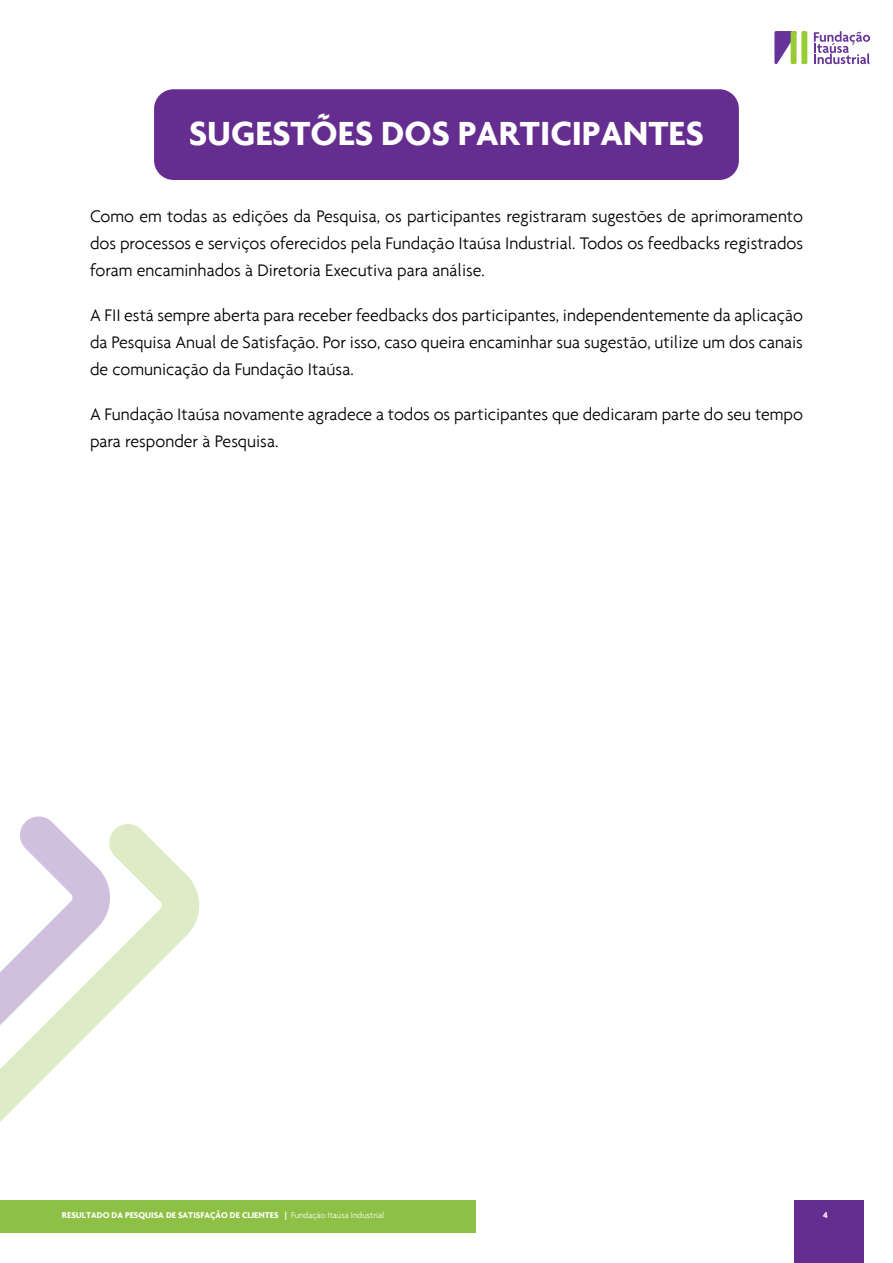
<style>
.page{position:relative;width:893px;height:1263px;background:#fff}
.page>*{position:absolute;margin:0;border:0;box-sizing:border-box;transform-origin:0 0}
.t1{font:700 36px "Agenda";color:#fff}
.t2{font:300 18px/27px "Agenda";color:#000;text-align:justify}
.t3{font:700 9px "Agenda";color:#fff}
.s1{font-weight:300}
</style>
<div class="page">
<div style="left:0;top:1200px;width:475px;height:33px;background:#8dc044"></div>
<div style="left:794px;top:1200px;width:69px;height:63px;background:#652d90"></div>
<svg style="left:774px;top:31px;width:23px;height:34px"></svg>
<div style="left:801px;top:31px;width:6px;height:33px;background:#9c3;border-radius:2px"></div>
<div style="left:791px;top:31px;width:5px;height:33px;background:#9c3;border-radius:2px"></div>
<svg style="left:814px;top:31px;width:56px;height:33px"></svg>
<div style="left:154px;top:89px;width:585px;height:91px;background:#652d90;border-radius:20px"></div>
<svg style="left:124px;top:824px;width:76px;height:174px"></svg>
<svg style="left:0;top:816px;width:124px;height:306px"></svg>
<h1 class="t1" style="left:189px;top:111px;width:516px">SUGESTÕES DOS PARTICIPANTES</h1>
<p class="t2" style="left:90px;top:203px;width:714px">Como em todas as edições da Pesquisa, os participantes registraram sugestões de aprimoramento dos processos e serviços oferecidos pela Fundação Itaúsa Industrial. Todos os feedbacks registrados foram encaminhados à Diretoria Executiva para análise.</p>
<p class="t2" style="left:90px;top:302px;width:714px">A FII está sempre aberta para receber feedbacks dos participantes, independentemente da aplicação da Pesquisa Anual de Satisfação. Por isso, caso queira encaminhar sua sugestão, utilize um dos canais de comunicação da Fundação Itaúsa.</p>
<p class="t2" style="left:90px;top:401px;width:714px">A Fundação Itaúsa novamente agradece a todos os participantes que dedicaram parte do seu tempo para responder à Pesquisa.</p>
<p class="t3" style="left:62px;top:1210px;width:324px">RESULTADO DA PESQUISA DE SATISFAÇÃO DE CLIENTES | <span class="s1">Fundação Itaúsa Industrial</span></p>
<p class="t3" style="left:823px;top:1210px;width:6px">4</p>
</div>
